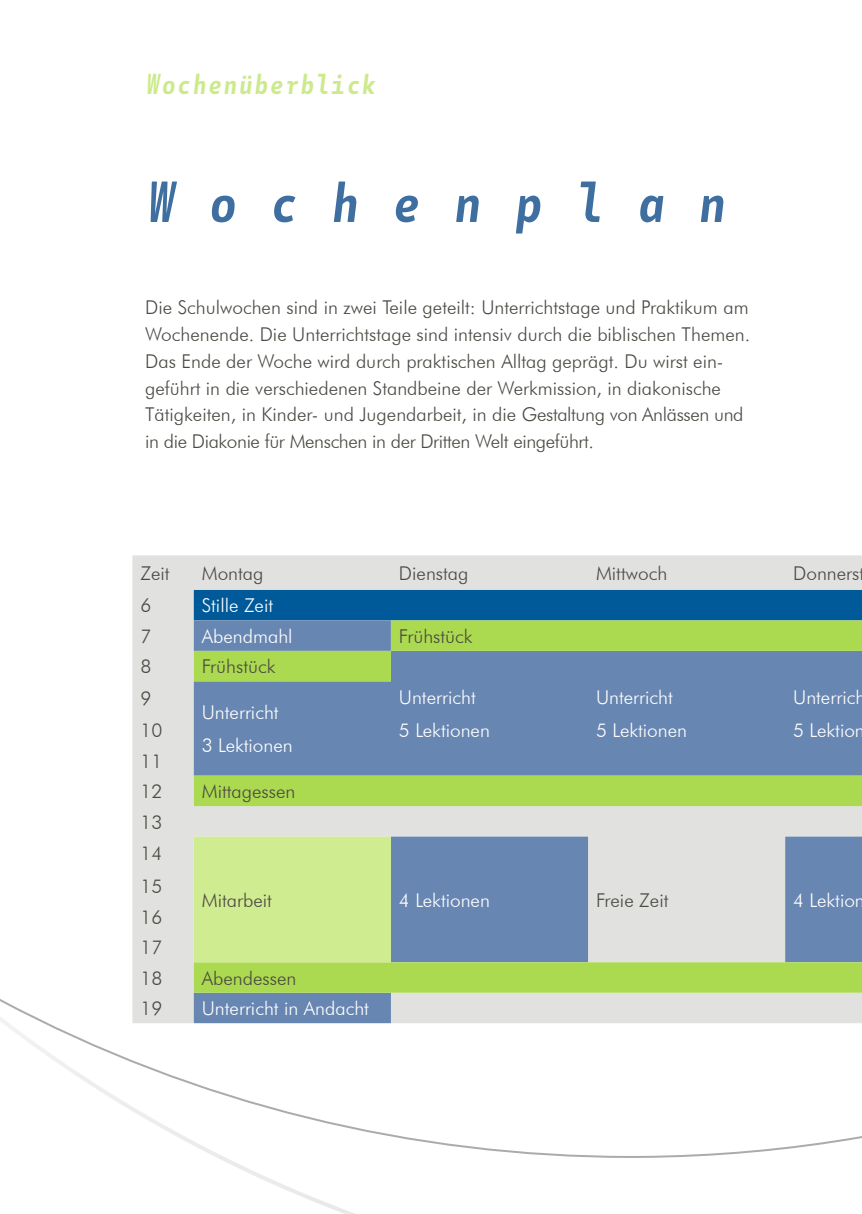
<style>
.page{position:relative;width:862px;height:1214px;background:#fff}
.page>*{position:absolute;margin:0;border:0;box-sizing:border-box;transform-origin:0 0}
.t1{font:italic 600 56px "Botanika Mono";letter-spacing:.49em;color:#3f6ea0}
.t2{font:italic 600 28px "Botanika Mono";letter-spacing:-.05em;color:#ccea8b}
.t3{font:300 19px/27px "Futura BT";color:#4b4943}
.t4{font:300 19px/32.6px "Futura BT";color:#fff}
</style>
<div class="page">
<svg style="left:0;top:999px;width:862px;height:158px"></svg>
<svg style="left:0;top:1016px;width:356px;height:197px"></svg>
<div style="left:132px;top:555px;width:730px;height:468px;background:#e1e1e0"></div>
<div style="left:194px;top:590px;width:668px;height:30px;background:#005a99"></div>
<svg style="left:194px;top:992px;width:668px;height:31px;background:#bdc6cf"></svg>
<svg style="left:194px;top:620px;width:668px;height:372px;background:#a1cd60"></svg>
<svg style="left:194px;top:650px;width:668px;height:312px;background:#97b0ab"></svg>
<h2 class="t2" style="left:145px;top:67px;width:234px">Wochenüberblick</h2>
<h1 class="t1" style="left:145px;top:168px;width:585px">Wochenplan</h1>
<p class="t3" style="left:145px;top:293px;width:606px">Die Schulwochen sind in zwei Teile geteilt: Unterrichtstage und Praktikum am Wochenende. Die Unterrichtstage sind intensiv durch die biblischen Themen.<br>Das Ende der Woche wird durch praktischen Alltag geprägt. Du wirst ein&shy;geführt in die verschiedenen Standbeine der Werkmission, in diakonische Tätigkeiten, in Kinder- und Jugendarbeit, in die Gestaltung von Anlässen und in die Diakonie für Menschen in der Dritten Welt eingeführt.</p>
<p class="t3" style="left:140px;top:559px;width:31px">Zeit</p>
<p class="t3" style="left:202px;top:559px;width:63px">Montag</p>
<p class="t3" style="left:399px;top:559px;width:71px">Dienstag</p>
<p class="t3" style="left:596px;top:559px;width:73px">Mittwoch</p>
<p class="t3" style="left:793px;top:559px;width:73px">Donnerst</p>
<p class="t3" style="left:140px;top:592px;width:12px">6</p>
<p class="t4" style="left:202px;top:589px;width:73px">Stille Zeit</p>
<p class="t3" style="left:140px;top:622px;width:12px">7</p>
<p class="t4" style="left:202px;top:619px;width:92px">Abendmahl</p>
<p class="t3" style="left:399px;top:622px;width:75px">Frühstück</p>
<p class="t3" style="left:140px;top:653px;width:12px">8</p>
<p class="t3" style="left:202px;top:653px;width:75px">Frühstück</p>
<p class="t4" style="left:399px;top:681px;width:93px">Unterricht<br>5 Lektionen</p>
<p class="t4" style="left:596px;top:681px;width:93px">Unterricht<br>5 Lektionen</p>
<p class="t4" style="left:793px;top:681px;width:74px">Unterrich<br>5 Lektion</p>
<p class="t3" style="left:140px;top:684px;width:12px">9</p>
<p class="t4" style="left:202px;top:696px;width:93px">Unterricht<br>3 Lektionen</p>
<p class="t3" style="left:140px;top:715px;width:23px;line-height:30.4px;text-align:justify">10<br>11<br>12</p>
<p class="t3" style="left:202px;top:777px;width:95px">Mittagessen</p>
<p class="t3" style="left:140px;top:805px;width:23px;line-height:31.6px">13<br>14</p>
<p class="t3" style="left:140px;top:870px;width:23px;line-height:30.8px;text-align:justify">15<br>16<br>17<br>18</p>
<p class="t3" style="left:202px;top:886px;width:72px">Mitarbeit</p>
<p class="t4" style="left:399px;top:883px;width:93px">4 Lektionen</p>
<p class="t3" style="left:596px;top:886px;width:74px">Freie Zeit</p>
<p class="t4" style="left:793px;top:883px;width:73px">4 Lektion</p>
<p class="t3" style="left:202px;top:964px;width:96px">Abendessen</p>
<p class="t3" style="left:140px;top:994px;width:23px">19</p>
<p class="t4" style="left:202px;top:991px;width:169px">Unterricht in Andacht</p>
</div>
